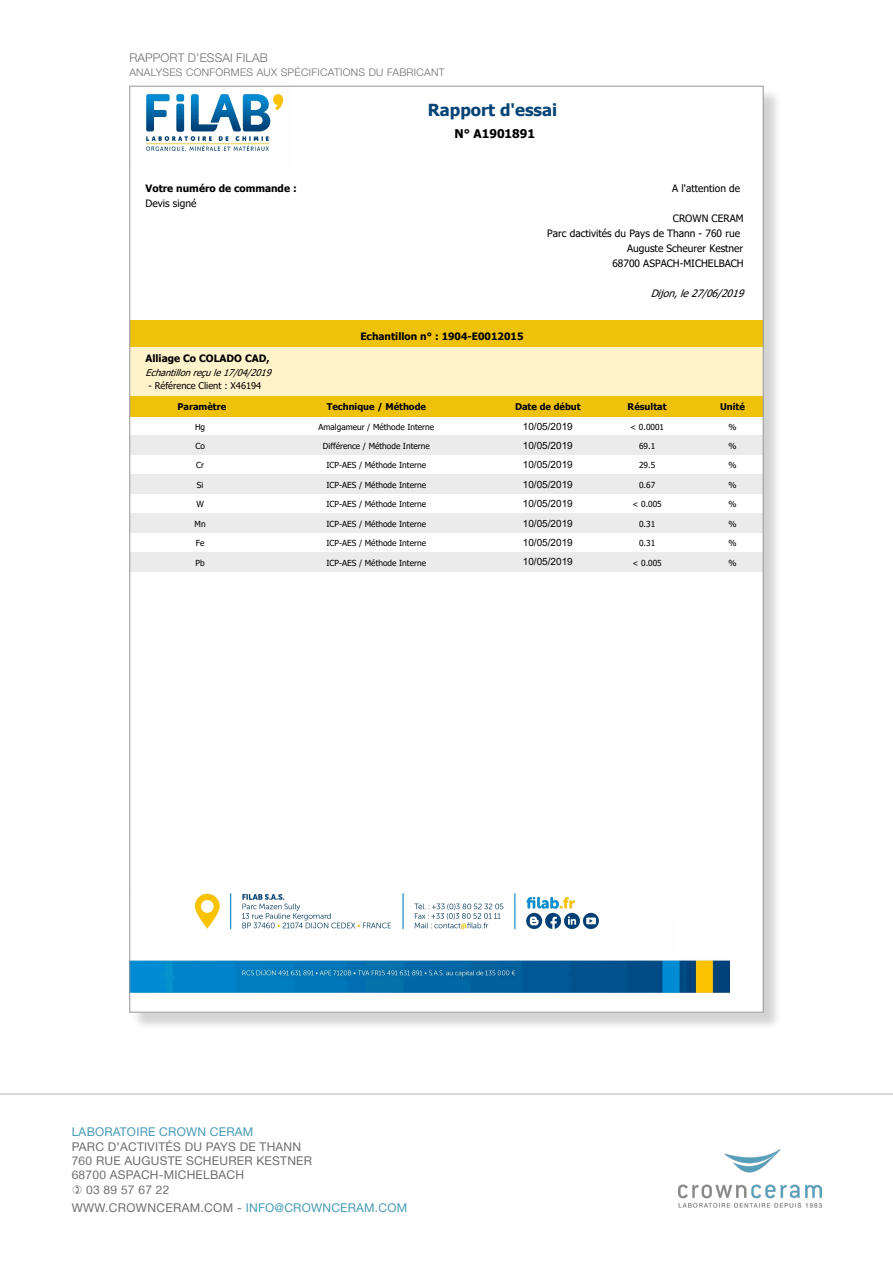
<style>
.page{position:relative;width:893px;height:1263px;background:#fff}
.page>*{position:absolute;margin:0;border:0;box-sizing:border-box;transform-origin:0 0}
.t1{font:700 16.65px "Tahoma";color:#074476}
.t2{font:12px/14.4px "Helvetica Neue LT";letter-spacing:.02em;color:#6c6d70}
.Titre_paragraphe_ORA{font:300 12px "Helvetica Neue LT Pro";letter-spacing:.01em;color:#6c6d70}
.t3{font:700 12px "Tahoma";color:#000}
.Titre_paragraphe_ORA-2{font:300 10.5px "Helvetica Neue LT Pro";letter-spacing:.03em;color:#6c6d70}
.t4{font:10.2px "Tahoma";color:#000}
.t5{font:700 10.2px/15px "Tahoma";color:#000}
.t6{font:italic 10.2px "Tahoma";color:#000}
.t7{font:10.05px "Arial";color:#000}
.t8{font:700 9.3px "Tahoma";color:#000}
.t9{font:italic 9.3px "Tahoma";color:#000}
.t10{font:9.3px "Tahoma";color:#000}
.t11{font:8.25px "Tahoma";color:#000}
.s1{font-weight:400}
.s2{color:#4699b4}
</style>
<div class="page">
<svg style="left:0;top:1094px;width:893px;height:114px"></svg>
<div style="left:132px;top:88px;width:650px;height:943px;background:#231f20;opacity:.2"></div>
<div style="left:130px;top:86px;width:633px;height:926px;background:#fff"></div>
<div style="left:130px;top:347px;width:633px;height:45px;background:#fff3cc"></div>
<hr style="left:130px;top:392px;width:633px;height:4px;background:#fff3cc">
<div style="left:130px;top:396px;width:633px;height:20px;background:#eec10b"></div>
<div style="left:130px;top:436px;width:633px;height:19px;background:#ebebeb"></div>
<div style="left:130px;top:475px;width:633px;height:19px;background:#ebebeb"></div>
<div style="left:130px;top:513px;width:633px;height:20px;background:#ebebeb"></div>
<div style="left:130px;top:552px;width:633px;height:20px;background:#ebebeb"></div>
<div style="left:130px;top:320px;width:632px;height:27px;background:#eec10b"></div>
<img style="left:145px;top:93px;width:139px;height:59px">
<img style="left:131px;top:893px;width:599px;height:99px">
<div style="left:678px;top:915px;width:68px;height:40px;background:#fff"></div>
<svg style="left:73px;top:1185px;width:8px;height:9px"></svg>
<p class="Titre_paragraphe_ORA" style="left:129px;top:51px;width:140px">RAPPORT D’ESSAI FILAB</p>
<p class="Titre_paragraphe_ORA-2" style="left:129px;top:65px;width:317px">ANALYSES CONFORMES AUX SPÉCIFICATIONS DU FABRICANT</p>
<p class="t1" style="left:428px;top:98px;width:131px">Rapport d'essai</p>
<p class="t3" style="left:454px;top:126px;width:82px">N° A1901891</p>
<p class="t5" style="left:146px;top:181px;width:153px">Votre numéro de commande :<br><span class="s1">Devis signé</span></p>
<p class="t5" style="left:360px;top:329px;width:165px">Echantillon n° : 1904-E0012015</p>
<p class="t4" style="left:672px;top:181px;width:69px">A l'attention de</p>
<p class="t4" style="left:673px;top:211px;width:72px">CROWN CERAM</p>
<p class="t4" style="left:547px;top:226px;width:194px">Parc dactivités du Pays de Thann - 760 rue</p>
<p class="t4" style="left:627px;top:241px;width:118px">Auguste Scheurer Kestner</p>
<p class="t4" style="left:612px;top:257px;width:133px">68700 ASPACH-MICHELBACH</p>
<p class="t6" style="left:651px;top:287px;width:99px">Dijon,le27/06/2019</p>
<p class="t5" style="left:146px;top:351px;width:126px">Alliage Co COLADO CAD,</p>
<p class="t9" style="left:146px;top:366px;width:131px">Echantillonreçule17/04/2019</p>
<p class="t10" style="left:148px;top:379px;width:114px">- Référence Client : X46194</p>
<p class="t8" style="left:177px;top:400px;width:50px">Paramètre</p>
<p class="t8" style="left:327px;top:400px;width:101px">Technique / Méthode</p>
<p class="t8" style="left:515px;top:400px;width:67px">Date de début</p>
<p class="t8" style="left:628px;top:400px;width:40px">Résultat</p>
<p class="t8" style="left:720px;top:400px;width:26px">Unité</p>
<p class="t11" style="left:195px;top:421px;width:12px">Hg</p>
<p class="t11" style="left:318px;top:421px;width:117px">Amalgameur / Méthode Interne</p>
<p class="t7" style="left:523px;top:419px;width:51px">10/05/2019</p>
<p class="t11" style="left:630px;top:421px;width:35px">&lt; 0.0001</p>
<p class="t11" style="left:728px;top:421px;width:10px">%</p>
<p class="t11" style="left:195px;top:440px;width:11px">Co</p>
<p class="t11" style="left:323px;top:440px;width:108px">Différence / Méthode Interne</p>
<p class="t7" style="left:523px;top:438px;width:51px">10/05/2019</p>
<p class="t11" style="left:639px;top:440px;width:18px">69.1</p>
<p class="t11" style="left:728px;top:440px;width:10px">%</p>
<p class="t11" style="left:196px;top:460px;width:9px">Cr</p>
<p class="t11" style="left:326px;top:460px;width:101px">ICP-AES / Méthode Interne</p>
<p class="t7" style="left:523px;top:458px;width:51px">10/05/2019</p>
<p class="t11" style="left:639px;top:460px;width:18px">29.5</p>
<p class="t11" style="left:728px;top:460px;width:10px">%</p>
<p class="t11" style="left:197px;top:479px;width:8px">Si</p>
<p class="t11" style="left:326px;top:479px;width:101px">ICP-AES / Méthode Interne</p>
<p class="t7" style="left:523px;top:477px;width:51px">10/05/2019</p>
<p class="t11" style="left:639px;top:479px;width:18px">0.67</p>
<p class="t11" style="left:728px;top:479px;width:10px">%</p>
<p class="t11" style="left:196px;top:499px;width:9px">W</p>
<p class="t11" style="left:326px;top:499px;width:101px">ICP-AES / Méthode Interne</p>
<p class="t7" style="left:523px;top:497px;width:51px">10/05/2019</p>
<p class="t11" style="left:632px;top:499px;width:31px">&lt; 0.005</p>
<p class="t11" style="left:728px;top:499px;width:10px">%</p>
<p class="t11" style="left:195px;top:518px;width:13px">Mn</p>
<p class="t11" style="left:326px;top:518px;width:101px">ICP-AES / Méthode Interne</p>
<p class="t7" style="left:523px;top:516px;width:51px">10/05/2019</p>
<p class="t11" style="left:639px;top:518px;width:18px">0.31</p>
<p class="t11" style="left:728px;top:518px;width:10px">%</p>
<p class="t11" style="left:196px;top:537px;width:10px">Fe</p>
<p class="t11" style="left:326px;top:537px;width:101px">ICP-AES / Méthode Interne</p>
<p class="t7" style="left:523px;top:536px;width:51px">10/05/2019</p>
<p class="t11" style="left:639px;top:537px;width:18px">0.31</p>
<p class="t11" style="left:728px;top:537px;width:10px">%</p>
<p class="t11" style="left:196px;top:557px;width:11px">Pb</p>
<p class="t11" style="left:326px;top:557px;width:101px">ICP-AES / Méthode Interne</p>
<p class="t7" style="left:523px;top:555px;width:51px">10/05/2019</p>
<p class="t11" style="left:632px;top:557px;width:31px">&lt; 0.005</p>
<p class="t11" style="left:728px;top:557px;width:10px">%</p>
<p class="t2" style="left:72px;top:1124px;width:231px"><span class="s2">LABORATOIRE CROWN CERAM<br></span>PARC D’ACTIVITÉS DU PAYS DE THANN</p>
<p class="t2" style="left:72px;top:1153px;width:242px">760 RUE AUGUSTE SCHEURER KESTNER</p>
<p class="t2" style="left:72px;top:1168px;width:174px">68700 ASPACH-MICHELBACH</p>
<p class="t2" style="left:86px;top:1182px;width:85px">03 89 57 67 22</p>
<p class="t2" style="left:72px;top:1201px;width:337px">WWW.CROWNCERAM.COM - <span class="s2">INFO@CROWNCERAM.COM</span></p>
</div>
